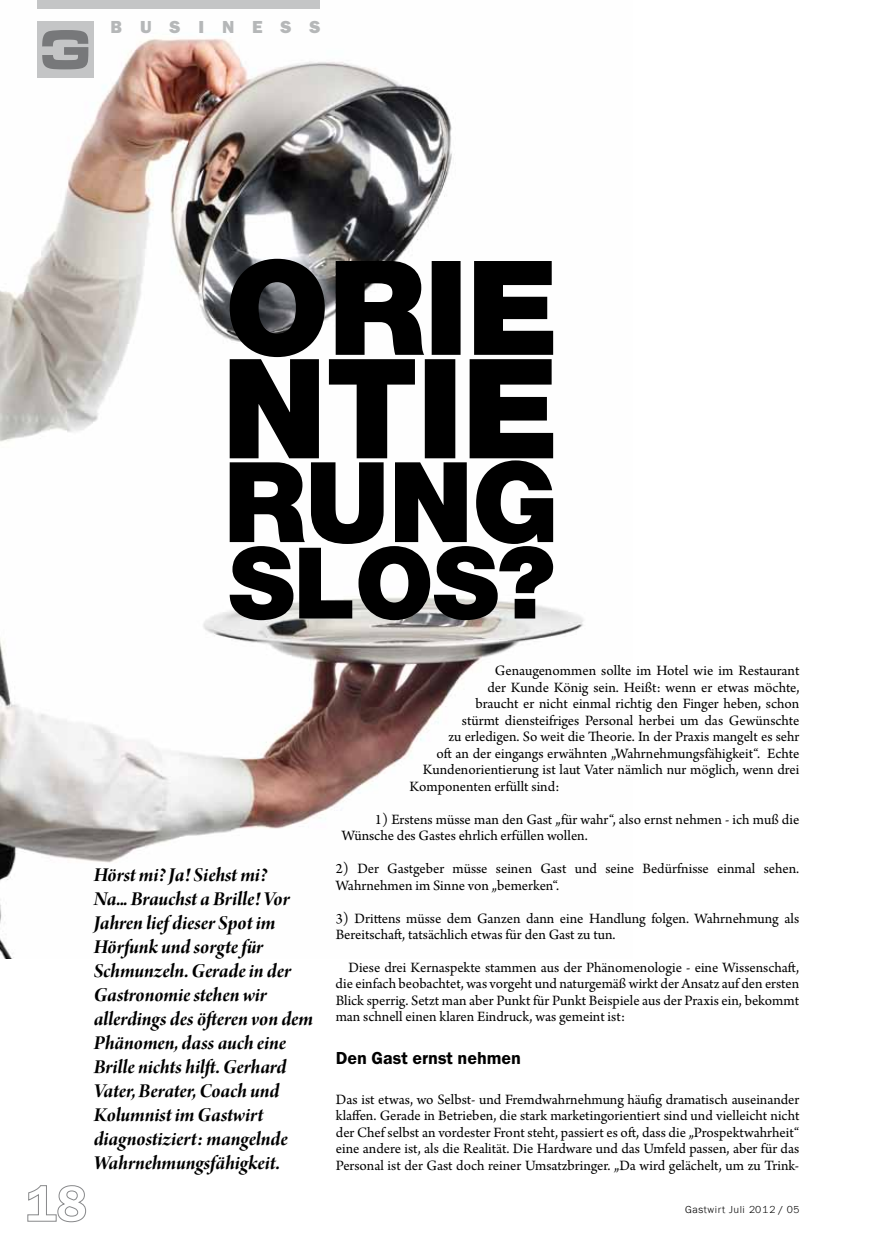
<style>
.page{position:relative;width:893px;height:1234px;background:#fff}
.page>*{position:absolute;margin:0;border:0;box-sizing:border-box;transform-origin:0 0}
.t1{font:21px/24px "Arno Pro Bold Italic Display";letter-spacing:-.005em;color:#000}
.t2{font:18px "Franklin Gothic URW Dem";color:#000}
.t3{font:18px "Franklin Gothic URW Hea";color:#b5b7b8}
.t4{font:15px/16.5px "Arno Pro";color:#000}
.t5{font:300 10.5px "Franklin Gothic URW";letter-spacing:.05em;color:#000}
</style>
<div class="page">
<img style="left:0;top:0;width:584px;height:957px">
<svg style="left:28px;top:1185px;width:58px;height:36px"></svg>
<div style="left:37px;top:21px;width:57px;height:57px;background:#c4c5c6"></div>
<svg style="left:42px;top:30px;width:46px;height:39px"></svg>
<div style="left:37px;top:0;width:282px;height:9px;background:#c4c5c6"></div>
<svg style="left:230px;top:259px;width:323px;height:361px"></svg>
<p class="t3" style="left:111px;top:15px;width:86px">BUSINESS</p>
<p class="t1" style="left:94px;top:864px;width:221px">Hörst mi? Ja! Siehst mi?<br>Na... Brauchst a Brille! Vor<br>Jahren lief dieser Spot im<br>Hörfunk und sorgte für<br>Schmunzeln. Gerade in der<br>Gastronomie stehen wir allerdings des öfteren von dem<br>Phänomen, dass auch eine<br>Brille nichts hilft. Gerhard<br>Vater, Berater, Coach und<br>Kolumnist im Gastwirt diagnostiziert: mangelnde<br>Wahrnehmungsfähigkeit.</p>
<p class="t4" style="left:495px;top:663px;width:306px">Genaugenommen sollte im Hotel wie im Restaurant</p>
<p class="t4" style="left:487px;top:679px;width:313px">der Kunde König sein. Heißt: wenn er etwas möchte,</p>
<p class="t4" style="left:475px;top:696px;width:325px">braucht er nicht einmal richtig den Finger heben, schon</p>
<p class="t4" style="left:462px;top:712px;width:339px">stürmt diensteifriges Personal herbei um das Gewünschte</p>
<p class="t4" style="left:448px;top:729px;width:353px">zu erledigen. So weit die Theorie. In der Praxis mangelt es sehr</p>
<p class="t4" style="left:436px;top:745px;width:364px">oft an der eingangs erwähnten „Wahrnehmungsfähigkeit“. Echte</p>
<p class="t4" style="left:423px;top:762px;width:378px">Kundenorientierung ist laut Vater nämlich nur möglich, wenn drei</p>
<p class="t4" style="left:409px;top:778px;width:152px">Komponenten erfüllt sind:</p>
<p class="t4" style="left:342px;top:811px;width:459px;text-indent:33px">1) Erstens müsse man den Gast „für wahr“, also ernst nehmen - ich muß die<br>Wünsche des Gastes ehrlich erfüllen wollen.</p>
<p class="t4" style="left:336px;top:860px;width:465px">2) Der Gastgeber müsse seinen Gast und seine Bedürfnisse einmal sehen.<br>Wahrnehmen im Sinne von „bemerken“.</p>
<p class="t4" style="left:336px;top:910px;width:465px">3) Drittens müsse dem Ganzen dann eine Handlung folgen. Wahrnehmung als<br>Bereitschaft, tatsächlich etwas für den Gast zu tun.</p>
<p class="t4" style="left:336px;top:959px;width:465px;text-align:justify;text-indent:13px">Diese drei Kernaspekte stammen aus der Phänomenologie - eine Wissenschaft, die einfach beobachtet, was vorgeht und naturgemäß wirkt der Ansatz auf den ersten Blick sperrig. Setzt man aber Punkt für Punkt Beispiele aus der Praxis ein, bekommt man schnell einen klaren Eindruck, was gemeint ist:</p>
<p class="t2" style="left:336px;top:1046px;width:187px">Den Gast ernst nehmen</p>
<p class="t4" style="left:336px;top:1091px;width:465px;text-align:justify">Das ist etwas, wo Selbst- und Fremdwahrnehmung häufig dramatisch auseinander klaffen. Gerade in Betrieben, die stark marketingorientiert sind und vielleicht nicht der Chef selbst an vordester Front steht, passiert es oft, dass die „Prospektwahrheit“ eine andere ist, als die Realität. Die Hardware und das Umfeld passen, aber für das Personal ist der Gast doch reiner Umsatzbringer. „Da wird gelächelt, um zu Trink-</p>
<p class="t5" style="left:685px;top:1202px;width:116px">Gastwirt Juli 2012 / 05</p>
</div>
